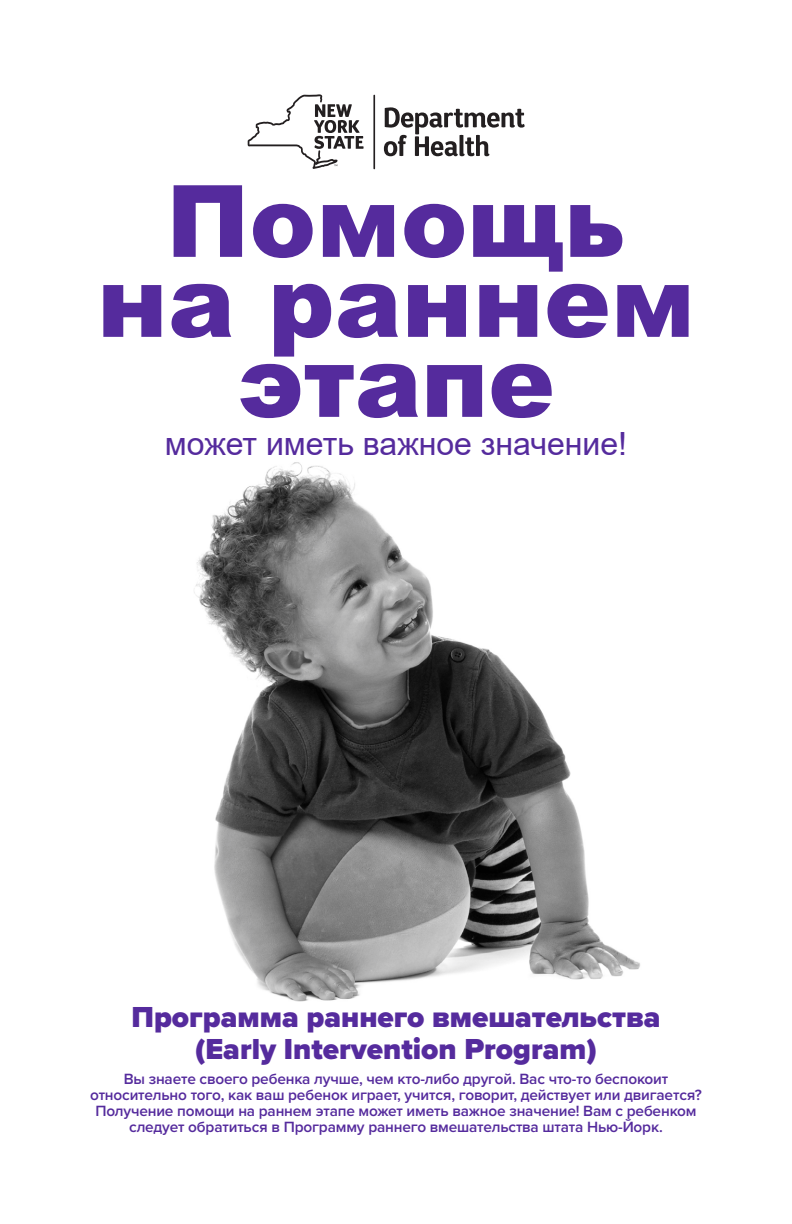
<style>
.page{position:relative;width:792px;height:1224px;background:#fff}
.page>*{position:absolute;margin:0;border:0;box-sizing:border-box;transform-origin:0 0}
.t1{font:900 100px/80px "Arial";color:#552b9d;text-align:center}
.t2{font:32px "Arial";color:#552b9d}
.t3{font:900 30px/32px "Proxima Nova";color:#552b9d;text-align:center}
.t4{font:600 15.4px/16px "Proxima Nova";letter-spacing:-.01em;color:#552b9d;text-align:center}
</style>
<div class="page">
<svg style="left:384px;top:107px;width:141px;height:49px"></svg>
<hr style="left:373px;top:95px;width:2px;height:74px;background:#231f20">
<svg style="left:248px;top:94px;width:116px;height:75px"></svg>
<img style="left:194px;top:462px;width:446px;height:540px">
<p class="t1" style="left:97px;top:178px;width:600px">Помощь на раннем этапе</p>
<p class="t2" style="left:165px;top:422px;width:464px">может иметь важное значение!</p>
<p class="t3" style="left:132px;top:1001px;width:530px">Программа раннего вмешательства (Early Intervention Program)</p>
<p class="t4" style="left:90px;top:1070px;width:613px">Вы знаете своего ребенка лучше, чем кто-либо другой. Вас что-то беспокоит относительно того, как ваш ребенок играет, учится, говорит, действует или двигается?<br>Получение помощи на раннем этапе может иметь важное значение! Вам с ребенком следует обратиться в Программу раннего вмешательства штата Нью-Йорк.</p>
</div>
